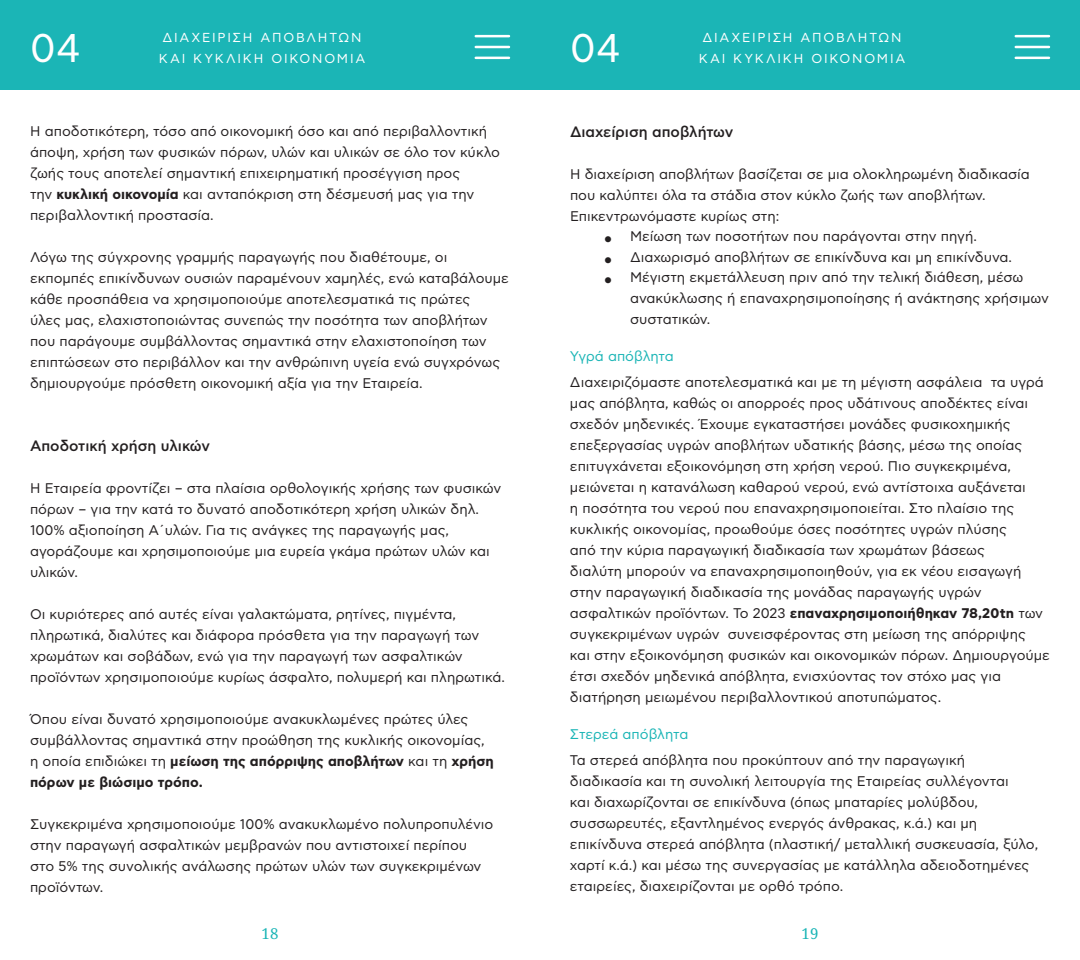
<style>
.page{position:relative;width:1080px;height:960px;background:#fff}
.page>*{position:absolute;margin:0;border:0;box-sizing:border-box;transform-origin:0 0}
.t1{font:40px "CF Asty Std";color:#fff}
.t2{font:500 15px "CF Asty Std";color:#231f20}
.t3{font:15px "Noto Serif";color:#1bb5b6}
.t4{font:14px/21px "CF Asty Std";color:#231f20}
.t5{font:14px "CF Asty Std";letter-spacing:-.005em;color:#1bb5b6}
.t6{font:13px/21.5px "CF Asty Std";letter-spacing:.135em;color:#fff}
.s1{font-weight:700}
</style>
<div class="page">
<div style="left:0;top:0;width:540px;height:90px;background:#1bb5b6"></div>
<div style="left:540px;top:0;width:540px;height:90px;background:#1bb5b6"></div>
<hr style="left:476px;top:35px;width:33px;height:2px;background:#fff">
<hr style="left:476px;top:46px;width:33px;height:2px;background:#fff">
<hr style="left:476px;top:57px;width:33px;height:2px;background:#fff">
<hr style="left:1016px;top:35px;width:33px;height:2px;background:#fff">
<hr style="left:1016px;top:46px;width:33px;height:2px;background:#fff">
<hr style="left:1016px;top:57px;width:33px;height:2px;background:#fff">
<h1 class="t1" style="left:30px;top:26px;width:52px">04</h1>
<p class="t6" style="left:159px;top:27px;width:208px">ΔΙΑΧΕΙΡΙΣΗ ΑΠΟΒΛΗΤΩΝ<br>ΚΑΙ ΚΥΚΛΙΚΗ ΟΙΚΟΝΟΜΙΑ</p>
<p class="t4" style="left:30px;top:121px;width:472px">Η αποδοτικότερη, τόσο από οικονομική όσο και από περιβαλλοντική άποψη, χρήση των φυσικών πόρων, υλών και υλικών σε όλο τον κύκλο ζωής τους αποτελεί σημαντική επιχειρηματική προσέγγιση προς<br>την <span class="s1">κυκλική οικονομία</span> και ανταπόκριση στη δέσμευσή μας για την περιβαλλοντική προστασία.</p>
<p class="t4" style="left:30px;top:247px;width:481px">Λόγω της σύγχρονης γραμμής παραγωγής που διαθέτουμε, οι εκπομπές επικίνδυνων ουσιών παραμένουν χαμηλές, ενώ καταβάλουμε κάθε προσπάθεια να χρησιμοποιούμε αποτελεσματικά τις πρώτες<br>ύλες μας, ελαχιστοποιώντας συνεπώς την ποσότητα των αποβλήτων που παράγουμε συμβάλλοντας σημαντικά στην ελαχιστοποίηση των επιπτώσεων στο περιβάλλον και την ανθρώπινη υγεία ενώ συγχρόνως δημιουργούμε πρόσθετη οικονομική αξία για την Εταιρεία.</p>
<p class="t2" style="left:30px;top:437px;width:182px">Αποδοτική χρήση υλικών</p>
<p class="t4" style="left:30px;top:478px;width:473px">Η Εταιρεία φροντίζει – στα πλαίσια ορθολογικής χρήσης των φυσικών πόρων – για την κατά το δυνατό αποδοτικότερη χρήση υλικών δηλ.<br>100% αξιοποίηση Α΄υλών. Για τις ανάγκες της παραγωγής μας, αγοράζουμε και χρησιμοποιούμε μια ευρεία γκάμα πρώτων υλών και υλικών.</p>
<p class="t4" style="left:30px;top:604px;width:476px">Οι κυριότερες από αυτές είναι γαλακτώματα, ρητίνες, πιγμέντα, πληρωτικά, διαλύτες και διάφορα πρόσθετα για την παραγωγή των χρωμάτων και σοβάδων, ενώ για την παραγωγή των ασφαλτικών προϊόντων χρησιμοποιούμε κυρίως άσφαλτο, πολυμερή και πληρωτικά.</p>
<p class="t4" style="left:30px;top:709px;width:465px">Όπου είναι δυνατό χρησιμοποιούμε ανακυκλωμένες πρώτες ύλες συμβάλλοντας σημαντικά στην προώθηση της κυκλικής οικονομίας, η οποία επιδιώκει τη <span class="s1">μείωση της απόρριψης αποβλήτων</span> και τη <span class="s1">χρήση πόρων με βιώσιμο τρόπο.</span></p>
<p class="t4" style="left:30px;top:814px;width:465px">Συγκεκριμένα χρησιμοποιούμε 100% ανακυκλωμένο πολυπροπυλένιο στην παραγωγή ασφαλτικών μεμβρανών που αντιστοιχεί περίπου στο 5% της συνολικής ανάλωσης πρώτων υλών των συγκεκριμένων προϊόντων.</p>
<h1 class="t1" style="left:570px;top:26px;width:52px">04</h1>
<p class="t6" style="left:699px;top:27px;width:208px">ΔΙΑΧΕΙΡΙΣΗ ΑΠΟΒΛΗΤΩΝ<br>ΚΑΙ ΚΥΚΛΙΚΗ ΟΙΚΟΝΟΜΙΑ</p>
<p class="t2" style="left:570px;top:123px;width:165px">Διαχείριση αποβλήτων</p>
<p class="t4" style="left:570px;top:164px;width:461px">Η διαχείριση αποβλήτων βασίζεται σε μια ολοκληρωμένη διαδικασία</p>
<p class="t4" style="left:570px;top:185px;width:417px">που καλύπτει όλα τα στάδια στον κύκλο ζωής των αποβλήτων.</p>
<p class="t4" style="left:570px;top:206px;width:211px">Επικεντρωνόμαστε κυρίως στη:</p>
<p class="t4" style="left:630px;top:227px;width:348px">Μείωση των ποσοτήτων που παράγονται στην πηγή.</p>
<p class="t4" style="left:630px;top:247px;width:384px">Διαχωρισμό αποβλήτων σε επικίνδυνα και μη επικίνδυνα.</p>
<p class="t4" style="left:630px;top:268px;width:395px">Μέγιστη εκμετάλλευση πριν από την τελική διάθεση, μέσω</p>
<p class="t4" style="left:630px;top:288px;width:420px">ανακύκλωσης ή επαναχρησιμοποίησης ή ανάκτησης χρήσιμων</p>
<p class="t4" style="left:630px;top:309px;width:82px">συστατικών.</p>
<p class="t5" style="left:570px;top:348px;width:105px">Υγρά απόβλητα</p>
<p class="t4" style="left:570px;top:372px;width:482px">Διαχειριζόμαστε αποτελεσματικά και με τη μέγιστη ασφάλεια τα υγρά μας απόβλητα, καθώς οι απορροές προς υδάτινους αποδέκτες είναι σχεδόν μηδενικές. Έχουμε εγκαταστήσει μονάδες φυσικοχημικής επεξεργασίας υγρών αποβλήτων υδατικής βάσης, μέσω της οποίας επιτυγχάνεται εξοικονόμηση στη χρήση νερού. Πιο συγκεκριμένα, μειώνεται η κατανάλωση καθαρού νερού, ενώ αντίστοιχα αυξάνεται<br>η ποσότητα του νερού που επαναχρησιμοποιείται. Στο πλαίσιο της κυκλικής οικονομίας, προωθούμε όσες ποσότητες υγρών πλύσης<br>από την κύρια παραγωγική διαδικασία των χρωμάτων βάσεως<br>διαλύτη μπορούν να επαναχρησιμοποιηθούν, για εκ νέου εισαγωγή στην παραγωγική διαδικασία της μονάδας παραγωγής υγρών ασφαλτικών προϊόντων. Το 2023 <span class="s1">επαναχρησιμοποιήθηκαν 78,20tn</span> των συγκεκριμένων υγρών συνεισφέροντας στη μείωση της απόρριψης<br>και στην εξοικονόμηση φυσικών και οικονομικών πόρων. Δημιουργούμε έτσι σχεδόν μηδενικά απόβλητα, ενισχύοντας τον στόχο μας για διατήρηση μειωμένου περιβαλλοντικού αποτυπώματος.</p>
<p class="t5" style="left:570px;top:726px;width:120px">Στερεά απόβλητα</p>
<p class="t4" style="left:570px;top:750px;width:470px">Τα στερεά απόβλητα που προκύπτουν από την παραγωγική διαδικασία και τη συνολική λειτουργία της Εταιρείας συλλέγονται<br>και διαχωρίζονται σε επικίνδυνα (όπως μπαταρίες μολύβδου, συσσωρευτές, εξαντλημένος ενεργός άνθρακας, κ.ά.) και μη επικίνδυνα στερεά απόβλητα (πλαστική/ μεταλλική συσκευασία, ξύλο, χαρτί κ.ά.) και μέσω της συνεργασίας με κατάλληλα αδειοδοτημένες εταιρείες, διαχειρίζονται με ορθό τρόπο.</p>
<p class="t3" style="left:262px;top:923px;width:18px">18</p>
<p class="t3" style="left:802px;top:923px;width:18px">19</p>
</div>
